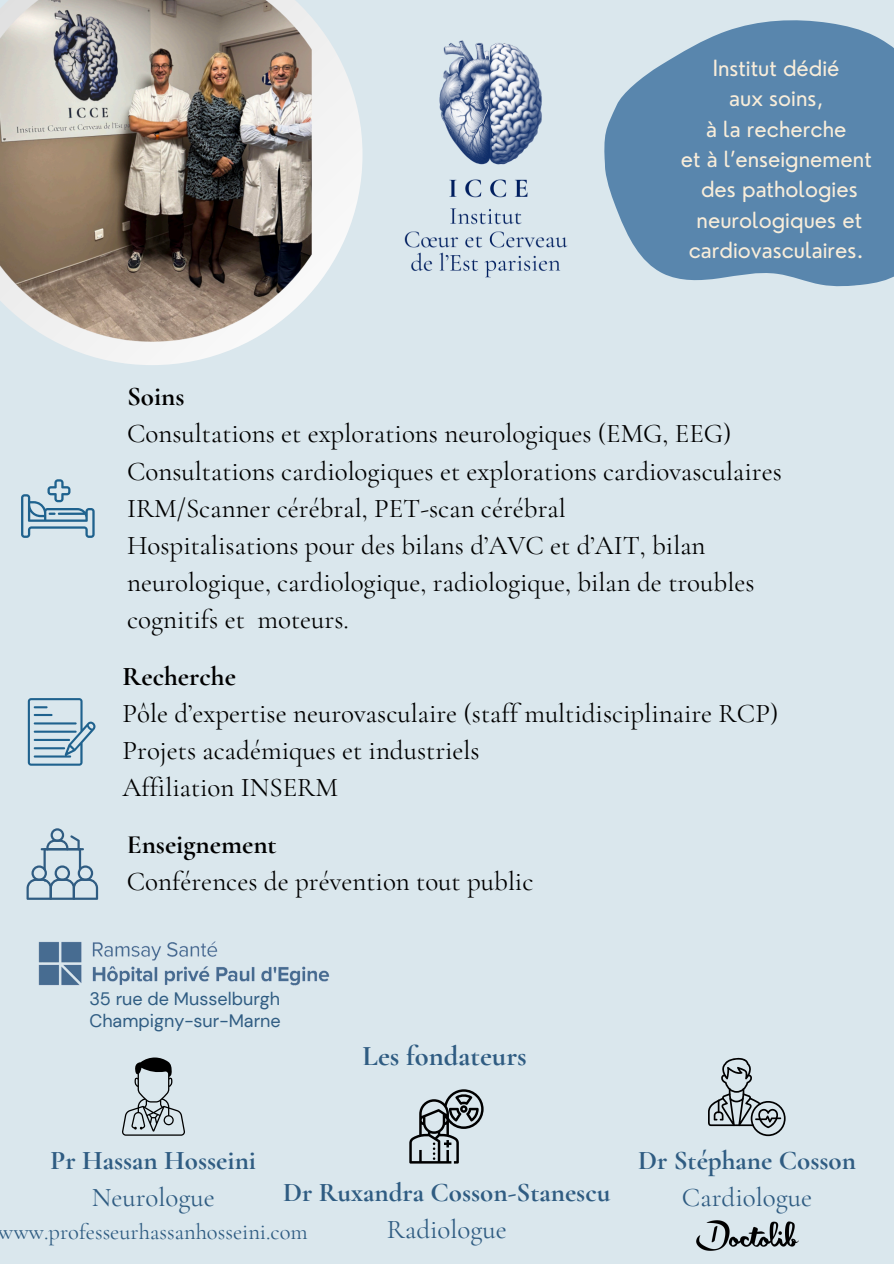
<style>
.page{position:relative;width:894px;height:1264px;background:#fff}
.page>*{position:absolute;margin:0;border:0;box-sizing:border-box;transform-origin:0 0}
.t1{font:700 28.5px "Cormorant Garamond";color:#2f5c82}
.t2{font:27px/37.2px "Cormorant Garamond";color:#000}
.t3{font:700 27px/37.2px "Cormorant Garamond";color:#2f5c82;text-align:center}
.t4{font:22.5px "Cormorant Garamond";color:#2f5c82}
.t5{font:21.75px/30.3px "Nourd";color:#f8edda;text-align:center}
.t6{font:18px "DM Sans";color:#2f5c82}
.s1{font-weight:700}
.s2{font-weight:400}
</style>
<div class="page">
<div style="left:0;top:0;width:893px;height:1263px;background:#dae7ed"></div>
<img style="left:404px;top:40px;width:164px;height:238px">
<svg style="left:57px;top:18px;width:305px;height:347px;fill:#f1f1f1"></svg>
<svg style="left:21px;top:479px;width:73px;height:59px"></svg>
<svg style="left:28px;top:698px;width:68px;height:67px"></svg>
<hr style="left:34px;top:722px;width:43px;height:2px;background:#1f628e">
<hr style="left:34px;top:730px;width:43px;height:2px;background:#1f628e">
<hr style="left:34px;top:739px;width:36px;height:2px;background:#1f628e">
<hr style="left:34px;top:747px;width:31px;height:2px;background:#1f628e">
<svg style="left:604px;top:20px;width:289px;height:267px;background:#6c94b6"></svg>
<svg style="left:708px;top:1057px;width:77px;height:79px"></svg>
<img style="left:696px;top:1220px;width:103px;height:31px">
<svg style="left:27px;top:828px;width:71px;height:71px"></svg>
<img style="left:0;top:0;width:312px;height:342px">
<svg style="left:122px;top:1057px;width:63px;height:78px"></svg>
<svg style="left:409px;top:1089px;width:74px;height:74px"></svg>
<img style="left:38px;top:941px;width:292px;height:45px">
<p class="t5" style="left:680px;top:52px;width:192px">Institut dédié<br>aux soins,<br>à la recherche<br>et à l’enseignement des pathologies neurologiques et cardiovasculaires.</p>
<p class="t2" style="left:127px;top:378px;width:656px"><span class="s1">Soins<br></span>Consultations et explorations neurologiques (EMG, EEG)<br>Consultations cardiologiques et explorations cardiovasculaires IRM/Scanner cérébral, PET-scan cérébral<br>Hospitalisations pour des bilans d’AVC et d’AIT, bilan neurologique, cardiologique, radiologique, bilan de troubles cognitifs et moteurs.</p>
<p class="t2" style="left:122px;top:657px;width:657px"><span class="s1">Recherche<br></span>Pôle d’expertise neurovasculaire (staff multidisciplinaire RCP)<br>Projets académiques et industriels<br>Affiliation INSERM</p>
<p class="t2" style="left:127px;top:825px;width:408px"><span class="s1">Enseignement<br></span>Conférences de prévention tout public</p>
<p class="t6" style="left:89px;top:986px;width:192px">35 rue de Musselburgh</p>
<h2 class="t6" style="left:89px;top:1009px;width:193px">Champigny-sur-Marne</h2>
<p class="t1" style="left:362px;top:1038px;width:166px">Les fondateurs</p>
<p class="t3" style="left:50px;top:1141px;width:207px">Pr Hassan Hosseini<br><span class="s2">Neurologue</span></p>
<p class="t4" style="left:-1px;top:1217px;width:310px">www.professeurhassanhosseini.com</p>
<h2 class="t3" style="left:283px;top:1173px;width:329px">Dr Ruxandra Cosson-Stanescu<br><span class="s2">Radiologue</span></h2>
<h3 class="t3" style="left:638px;top:1141px;width:219px">Dr Stéphane Cosson<br><span class="s2">Cardiologue</span></h3>
</div>
